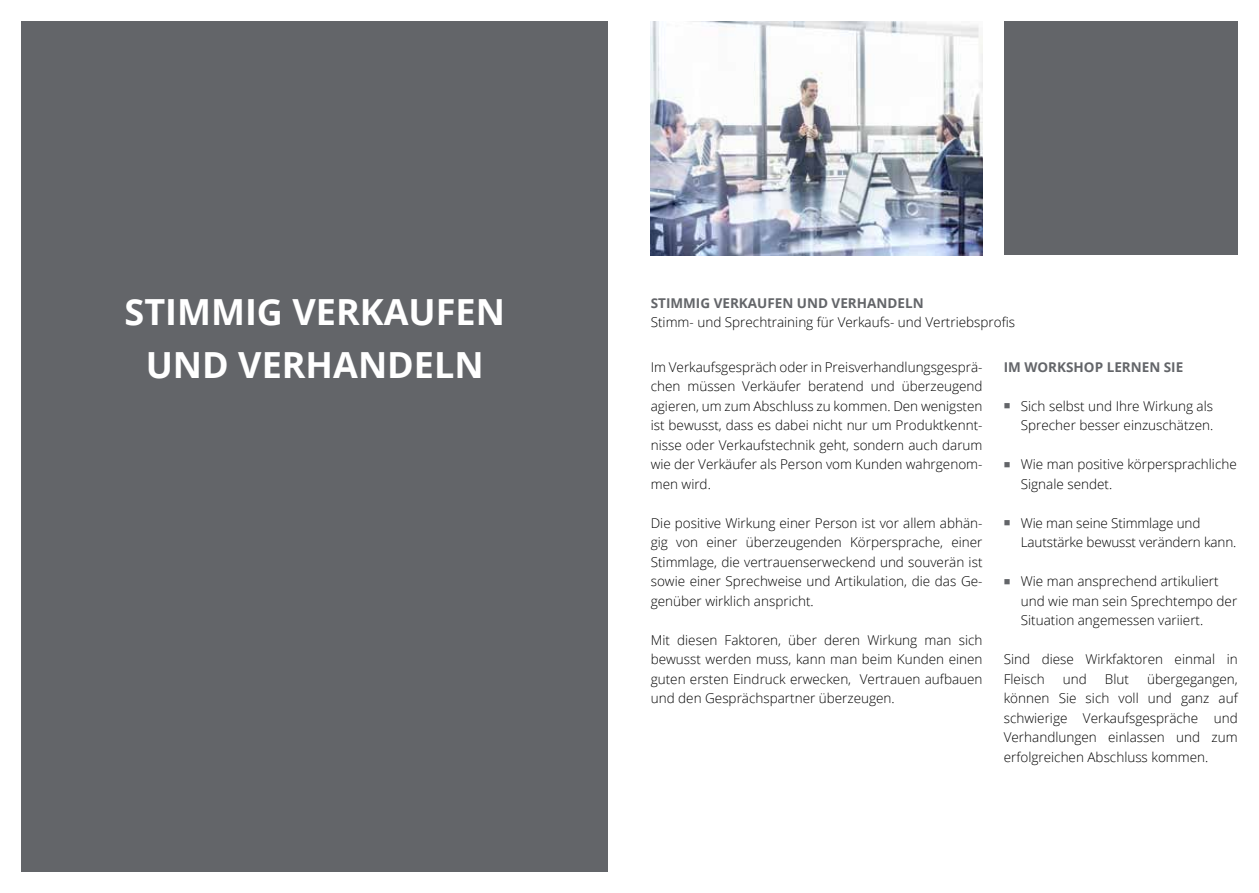
<style>
.page{position:relative;width:1259px;height:893px;background:#fff}
.page>*{position:absolute;margin:0;border:0;box-sizing:border-box;transform-origin:0 0}
.t1{font:700 36px "Open Sans";color:#fff}
.t2{font:300 13.5px/19.5px "Open Sans";color:#000;text-align:justify}
.t3{font:700 13.5px "Open Sans";color:#636569}
.s1{color:#636569}
</style>
<div class="page">
<div style="left:21px;top:21px;width:587px;height:851px;background:#636569"></div>
<div style="left:1003px;top:21px;width:234px;height:234px;background:#636569"></div>
<img style="left:651px;top:21px;width:331px;height:234px">
<h1 class="t1" style="left:125px;top:287px;width:382px">STIMMIG VERKAUFEN</h1>
<p class="t3" style="left:651px;top:293px;width:274px">STIMMIG VERKAUFEN UND VERHANDELN</p>
<p class="t2" style="left:651px;top:312px;width:366px">Stimm- und Sprechtraining für Verkaufs- und Vertriebsprofis</p>
<h1 class="t1" style="left:146px;top:339px;width:339px">UND VERHANDELN</h1>
<p class="t3" style="left:1003px;top:357px;width:181px">IM WORKSHOP LERNEN SIE</p>
<p class="t2" style="left:1003px;top:396px;width:211px;text-align:right"><span class="s1">■</span> Sich selbst und Ihre Wirkung als<br>Sprecher besser einzuschätzen.</p>
<p class="t2" style="left:1020px;top:454px;width:217px;text-indent:-17px"><span class="s1">■</span> Wie man positive körpersprachliche<br>Signale sendet.</p>
<p class="t2" style="left:1020px;top:513px;width:217px;text-indent:-17px"><span class="s1">■</span> Wie man seine Stimmlage und<br>Lautstärke bewusst verändern kann.</p>
<p class="t2" style="left:1020px;top:571px;width:218px;text-align:left;text-indent:-17px"><span class="s1">■</span> Wie man ansprechend artikuliert und wie man sein Sprechtempo der<br>Situation angemessen variiert.</p>
<p class="t2" style="left:1003px;top:649px;width:235px">Sind diese Wirkfaktoren einmal in<br>Fleisch</p>
<p class="t2" style="left:651px;top:357px;width:333px">Im Verkaufsgespräch oder in Preisverhandlungsgesprä&shy;chen müssen Verkäufer beratend und überzeugend agieren, um zum Abschluss zu kommen. Den wenigsten ist bewusst, dass es dabei nicht nur um Produktkennt&shy;nisse oder Verkaufstechnik geht, sondern auch darum wie der Verkäufer als Person vom Kunden wahrgenom&shy;men wird.</p>
<p class="t2" style="left:651px;top:513px;width:333px">Die positive Wirkung einer Person ist vor allem abhän&shy;gig von einer überzeugenden Körpersprache, einer Stimmlage, die vertrauenserweckend und souverän ist sowie einer Sprechweise und Artikulation, die das Ge&shy;genüber wirklich anspricht.</p>
<p class="t2" style="left:651px;top:630px;width:333px">Mit diesen Faktoren, über deren Wirkung man sich bewusst werden muss, kann man beim Kunden einen guten ersten Eindruck erwecken, Vertrauen aufbauen und den Gesprächspartner überzeugen.</p>
<p class="t2" style="left:1003px;top:669px;width:235px;text-indent:143px">übergegangen, können Sie sich voll und ganz auf schwierige Verkaufsgespräche und Verhandlungen einlassen und zum erfolgreichen Abschluss kommen.</p>
<p class="t2" style="left:1063px;top:669px;width:25px">und</p>
<p class="t2" style="left:1105px;top:669px;width:26px">Blut</p>
</div>
